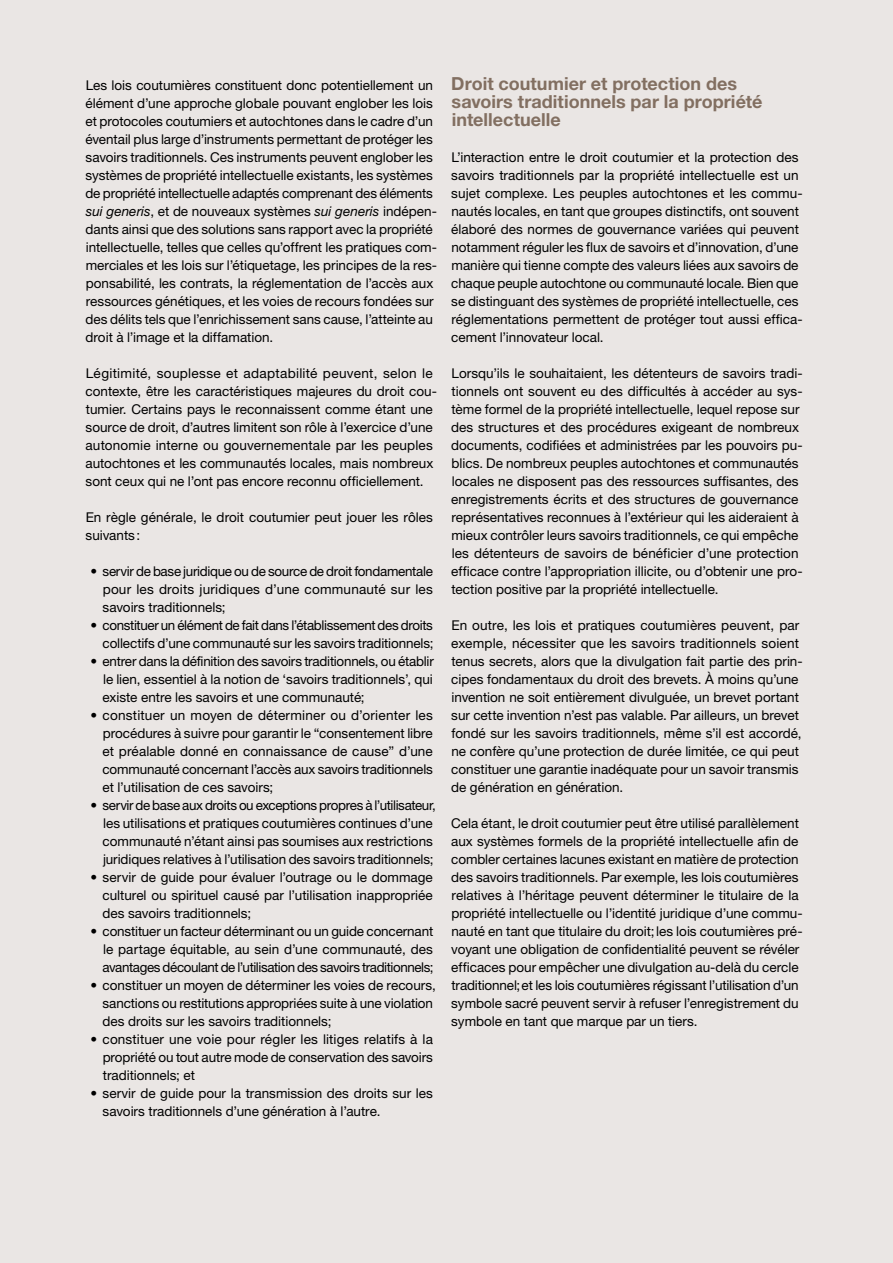
<style>
.page{position:relative;width:893px;height:1263px;background:#eae6e4}
.page>*{position:absolute;margin:0;border:0;box-sizing:border-box;transform-origin:0 0}
.TITLE2{font:700 18px/18px "Helvetica Neue LT Std";color:#826f61}
.courant{font:13.5px/18px "Helvetica Neue LT Std";color:#000}
.courant-2{font:13.5px/18px "Helvetica Neue LT Std";letter-spacing:-.02em;color:#000;text-align:right}
.s1{font-style:italic}
</style>
<div class="page">
<p class="courant" style="left:86px;top:76px;width:353px">Les lois coutumières constituent donc potentiellement un élément d’une approche globale pouvant englober les lois et protocoles coutumiers et autochtones dans le cadre d’un éventail plus large d’instruments permettant de protéger les savoirs traditionnels. Ces instruments peuvent englober les systèmes de propriété intellectuelle existants, les systèmes de propriété intellectuelle adaptés comprenant des éléments <span class="s1">sui generis</span>, et de nouveaux systèmes <span class="s1">sui generis</span> indépen&shy;dants ainsi que des solutions sans rapport avec la propriété intellectuelle, telles que celles qu’offrent les pratiques com&shy;merciales et les lois sur l’étiquetage, les principes de la res&shy;ponsabilité, les contrats, la réglementation de l’accès aux ressources génétiques, et les voies de recours fondées sur des délits tels que l’enrichissement sans cause, l’atteinte au droit à l’image et la diffamation.</p>
<p class="courant" style="left:86px;top:364px;width:353px">Légitimité, souplesse et adaptabilité peuvent, selon le contexte, être les caractéristiques majeures du droit cou&shy;tumier. Certains pays le reconnaissent comme étant une source de droit, d’autres limitent son rôle à l’exercice d’une autonomie interne ou gouvernementale par les peuples autochtones et les communautés locales, mais nombreux sont ceux qui ne l’ont pas encore reconnu officiellement.</p>
<p class="courant" style="left:86px;top:508px;width:349px">En règle générale, le droit coutumier peut jouer les rôles suivants:</p>
<p class="courant" style="left:103px;top:562px;width:332px;text-align:justify;text-indent:-12px">• servir de base juridique ou de source de droit fondamentale pour les droits juridiques d’une communauté sur les savoirs traditionnels;</p>
<p class="courant-2" style="left:91px;top:616px;width:345px">• constituer un élément de fait dans l’établissement des droits collectifs d’une communauté sur les savoirs traditionnels;</p>
<p class="courant" style="left:103px;top:652px;width:333px;text-align:justify;text-indent:-12px">• entrer dans la définition des savoirs traditionnels, ou établir le lien, essentiel à la notion de ‘savoirs traditionnels’, qui existe entre les savoirs et une communauté;</p>
<p class="courant" style="left:103px;top:706px;width:332px;text-align:justify;text-indent:-12px">• constituer un moyen de déterminer ou d’orienter les procédures à suivre pour garantir le “consentement libre et préalable donné en connaissance de cause” d’une communauté concernant l’accès aux savoirs traditionnels et l’utilisation de ces savoirs;</p>
<p class="courant" style="left:103px;top:796px;width:335px;text-indent:-12px">• servir de base aux droits ou exceptions propres à l’utilisateur, les utilisations et pratiques coutumières continues d’une communauté n’étant ainsi pas soumises aux restrictions juridiques relatives à l’utilisation des savoirs traditionnels;</p>
<p class="courant" style="left:103px;top:868px;width:332px;text-align:justify;text-indent:-12px">• servir de guide pour évaluer l’outrage ou le dommage culturel ou spirituel causé par l’utilisation inappropriée des savoirs traditionnels;</p>
<p class="courant" style="left:103px;top:922px;width:333px;text-align:justify;text-indent:-12px">• constituer un facteur déterminant ou un guide concernant le partage équitable, au sein d’une communauté, des avantages découlant de l’utilisation des savoirs traditionnels;</p>
<p class="courant" style="left:103px;top:976px;width:335px;text-indent:-12px">• constituer un moyen de déterminer les voies de recours, sanctions ou restitutions appropriées suite à une violation des droits sur les savoirs traditionnels;</p>
<p class="courant" style="left:103px;top:1030px;width:332px;text-align:justify;text-indent:-12px">• constituer une voie pour régler les litiges relatifs à la propriété ou tout autre mode de conservation des savoirs traditionnels; et</p>
<p class="courant" style="left:103px;top:1084px;width:332px;text-indent:-12px">• servir de guide pour la transmission des droits sur les savoirs traditionnels d’une génération à l’autre.</p>
<p class="TITLE2" style="left:451px;top:74px;width:313px">Droit coutumier et protection des savoirs traditionnels par la propriété intellectuelle</p>
<p class="courant" style="left:451px;top:148px;width:353px">L’interaction entre le droit coutumier et la protection des savoirs traditionnels par la propriété intellectuelle est un sujet complexe. Les peuples autochtones et les commu&shy;nautés locales, en tant que groupes distinctifs, ont souvent élaboré des normes de gouvernance variées qui peuvent notamment réguler les flux de savoirs et d’innovation, d’une manière qui tienne compte des valeurs liées aux savoirs de chaque peuple autochtone ou communauté locale. Bien que se distinguant des systèmes de propriété intellectuelle, ces réglementations permettent de protéger tout aussi effica&shy;cement l’innovateur local.</p>
<p class="courant" style="left:451px;top:364px;width:353px">Lorsqu’ils le souhaitaient, les détenteurs de savoirs tradi&shy;tionnels ont souvent eu des difficultés à accéder au sys&shy;tème formel de la propriété intellectuelle, lequel repose sur des structures et des procédures exigeant de nombreux documents, codifiées et administrées par les pouvoirs pu&shy;blics. De nombreux peuples autochtones et communautés locales ne disposent pas des ressources suffisantes, des enregistrements écrits et des structures de gouvernance représentatives reconnues à l’extérieur qui les aideraient à mieux contrôler leurs savoirs traditionnels, ce qui empêche les détenteurs de savoirs de bénéficier d’une protection efficace contre l’appropriation illicite, ou d’obtenir une pro&shy;tection positive par la propriété intellectuelle.</p>
<p class="courant" style="left:451px;top:616px;width:353px">En outre, les lois et pratiques coutumières peuvent, par exemple, nécessiter que les savoirs traditionnels soient tenus secrets, alors que la divulgation fait partie des prin&shy;cipes fondamentaux du droit des brevets. À moins qu’une invention ne soit entièrement divulguée, un brevet portant sur cette invention n’est pas valable. Par ailleurs, un brevet fondé sur les savoirs traditionnels, même s’il est accordé, ne confère qu’une protection de durée limitée, ce qui peut constituer une garantie inadéquate pour un savoir transmis de génération en génération.</p>
<p class="courant" style="left:451px;top:814px;width:353px">Cela étant, le droit coutumier peut être utilisé parallèlement aux systèmes formels de la propriété intellectuelle afin de combler certaines lacunes existant en matière de protection des savoirs traditionnels. Par exemple, les lois coutumières relatives à l’héritage peuvent déterminer le titulaire de la propriété intellectuelle ou l’identité juridique d’une commu&shy;nauté en tant que titulaire du droit;les lois coutumières pré&shy;voyant une obligation de confidentialité peuvent se révéler efficaces pour empêcher une divulgation au-delà du cercle traditionnel;et les lois coutumières régissant l’utilisation d’un symbole sacré peuvent servir à refuser l’enregistrement du symbole en tant que marque par un tiers.</p>
</div>
